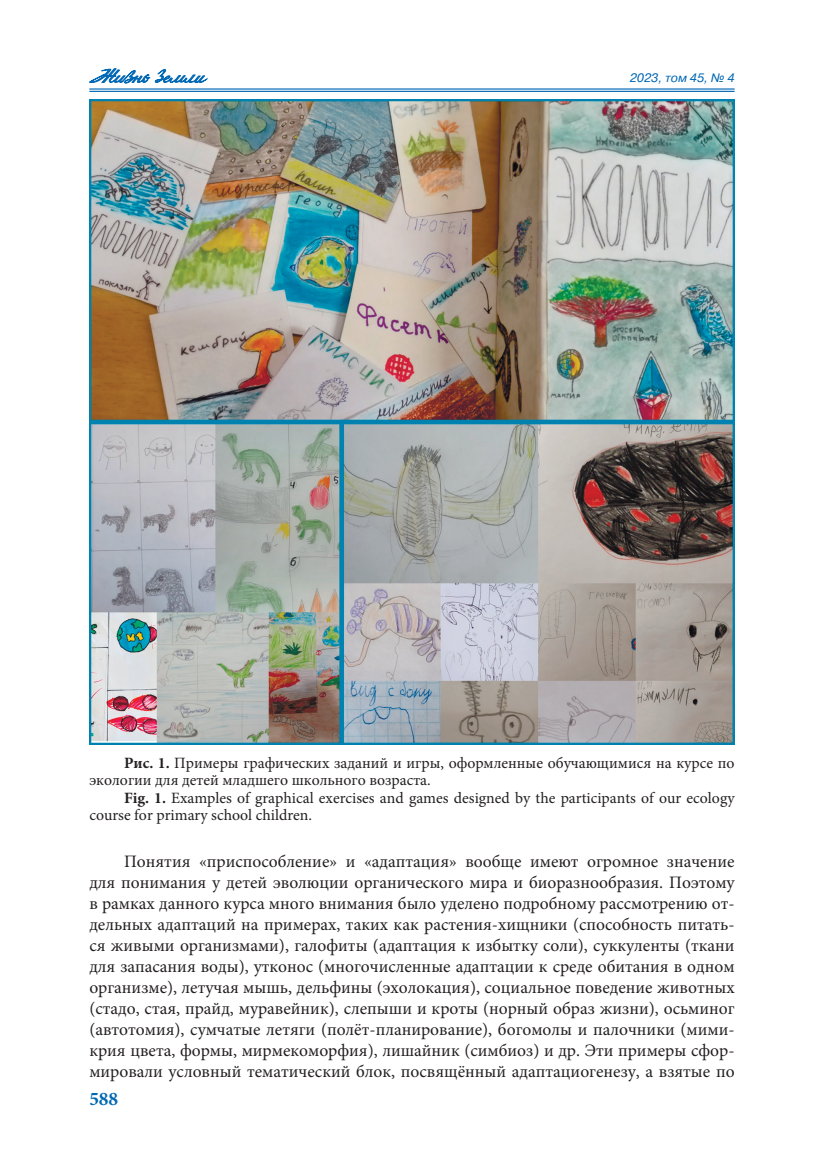
<style>
.page{position:relative;width:819px;height:1166px;background:#fff}
.page>*{position:absolute;margin:0;border:0;box-sizing:border-box;transform-origin:0 0}
.t1{font:700 19.25px "Minion Pro";color:#0168b5}
.t2{font:17.5px/21px "Minion Pro";color:#231f20;text-align:justify}
.Аннотация{font:15.75px/17.5px "Minion Pro";color:#231f20}
.t3{font:italic 12.25px "Pragmatica C";color:#0168b5}
.s1{font-weight:700}
</style>
<div class="page">
<hr style="left:89px;top:88px;width:645px;height:2px;background:#0168b5">
<hr style="left:89px;top:91px;width:645px;height:1px;background:#0168b5">
<svg style="left:89px;top:68px;width:118px;height:15px"></svg>
<img style="left:89px;top:99px;width:645px;height:645px">
<p class="t3" style="left:629px;top:71px;width:106px">2023, том 45, № 4</p>
<p class="Аннотация" style="left:89px;top:754px;width:646px;text-indent:35px"><span class="s1">Рис. 1.</span> Примеры графических заданий и игры, оформленные обучающимися на курсе по экологии для детей младшего школьного возраста.</p>
<p class="Аннотация" style="left:89px;top:789px;width:646px;text-indent:35px"><span class="s1">Fig. 1.</span> Examples of graphical exercises and games designed by the participants of our ecology course for primary school children.</p>
<p class="t2" style="left:89px;top:851px;width:646px;text-indent:35px">Понятия «приспособление» и «адаптация» вообще имеют огромное значение для понимания у детей эволюции органического мира и биоразнообразия. Поэтому в рамках данного курса много внимания было уделено подробному рассмотрению от&shy;дельных адаптаций на примерах, таких как растения-хищники (способность питать&shy;ся живыми организмами), галофиты (адаптация к избытку соли), суккуленты (ткани для запасания воды), утконос (многочисленные адаптации к среде обитания в одном организме), летучая мышь, дельфины (эхолокация), социальное поведение животных (стадо, стая, прайд, муравейник), слепыши и кроты (норный образ жизни), осьминог (автотомия), сумчатые летяги (полёт-планирование), богомолы и палочники (мими&shy;крия цвета, формы, мирмекоморфия), лишайник (симбиоз) и др. Эти примеры сфор&shy;мировали условный тематический блок, посвящённый адаптациогенезу, а взятые по</p>
<p class="t1" style="left:89px;top:1085px;width:30px">588</p>
</div>
